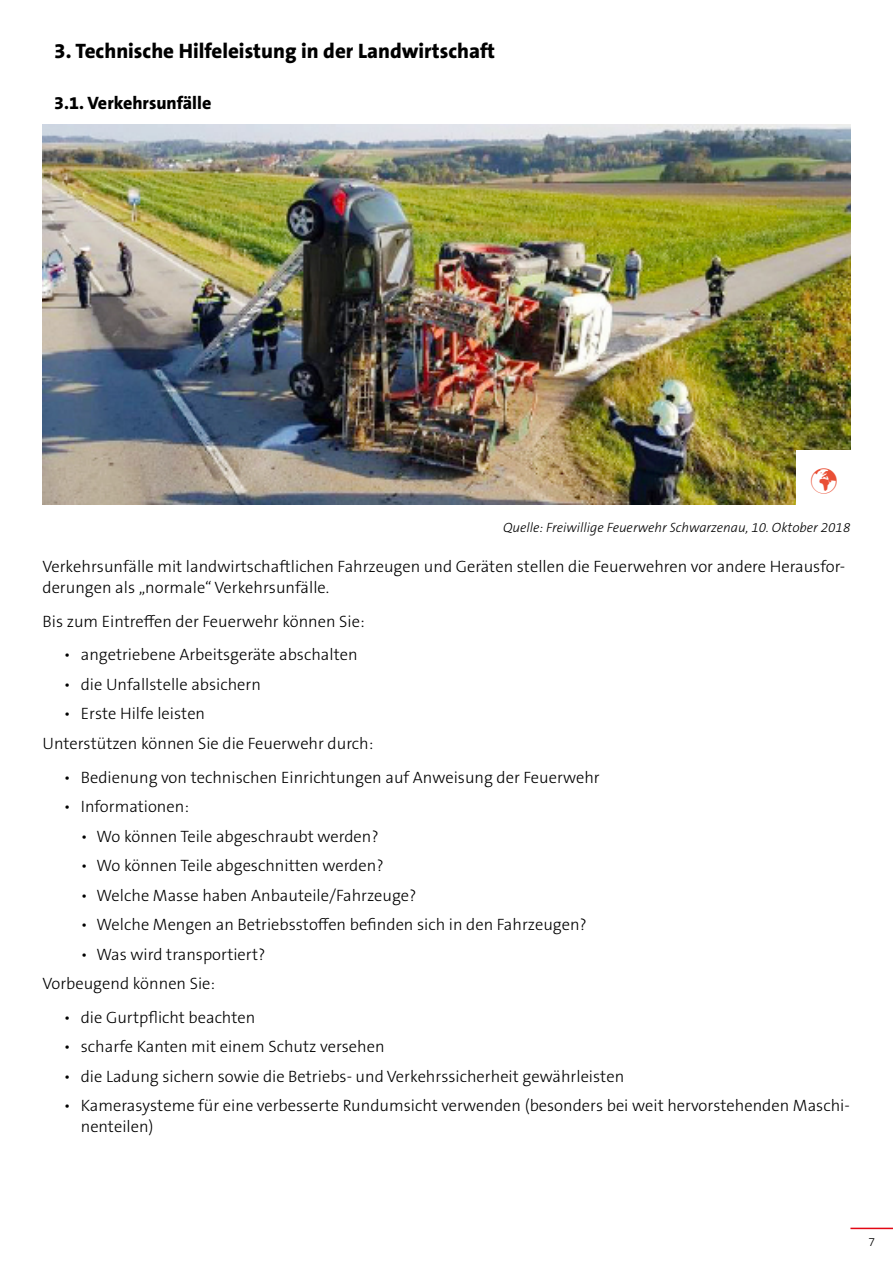
<style>
.page{position:relative;width:893px;height:1263px;background:#fff}
.page>*{position:absolute;margin:0;border:0;box-sizing:border-box;transform-origin:0 0}
.Kapitel_-_1__Ebene{font:800 21px "The Sans B W8";color:#000}
.Kapitel_-_2__Ebene{font:800 18px "The Sans B W8";color:#000}
.Absatz_-_Punktaufzäh{font:300 16.5px/21px "The Sans B W3";color:#000}
.Absatz{font:300 16.5px/21px "The Sans B W3";color:#000}
.Bildunterschrift{font:italic 300 13.5px "The Sans B W3";color:#000}
.t1{font:300 12px "The Sans B W3";color:#000}
</style>
<div class="page">
<hr style="left:850px;top:1228px;width:43px;height:1px;background:#e30613">
<img style="left:43px;top:125px;width:807px;height:380px">
<div style="left:796px;top:450px;width:55px;height:56px;background:#fff"></div>
<h2 class="Kapitel_-_1__Ebene" style="left:54px;top:37px;width:442px">3. Technische Hilfeleistung in der Landwirtschaft</h2>
<p class="Kapitel_-_2__Ebene" style="left:54px;top:92px;width:159px">3.1. Verkehrsunfälle</p>
<p class="Bildunterschrift" style="left:503px;top:519px;width:349px">Quelle: Freiwillige Feuerwehr Schwarzenau, 10. Oktober 2018</p>
<p class="Absatz" style="left:43px;top:556px;width:804px">Verkehrsunfälle mit landwirtschaftlichen Fahrzeugen und Geräten stellen die Feuerwehren vor andere Herausfor&shy;derungen als „normale“ Verkehrsunfälle.</p>
<p class="Absatz" style="left:43px;top:610px;width:324px">Bis zum Eintreffen der Feuerwehr können Sie:</p>
<p class="Absatz_-_Punktaufzäh" style="left:64px;top:644px;width:295px">• angetriebene Arbeitsgeräte abschalten</p>
<p class="Absatz_-_Punktaufzäh" style="left:64px;top:674px;width:199px">• die Unfallstelle absichern</p>
<p class="Absatz_-_Punktaufzäh" style="left:64px;top:703px;width:143px">• Erste Hilfe leisten</p>
<p class="Absatz" style="left:43px;top:733px;width:332px">Unterstützen können Sie die Feuerwehr durch:</p>
<p class="Absatz_-_Punktaufzäh" style="left:64px;top:766px;width:537px">• Bedienung von technischen Einrichtungen auf Anweisung der Feuerwehr</p>
<p class="Absatz_-_Punktaufzäh" style="left:64px;top:796px;width:127px">• Informationen:</p>
<p class="Absatz_-_Punktaufzäh" style="left:81px;top:825px;width:299px">• Wo können Teile abgeschraubt werden?</p>
<p class="Absatz_-_Punktaufzäh" style="left:81px;top:855px;width:304px">• Wo können Teile abgeschnitten werden?</p>
<p class="Absatz_-_Punktaufzäh" style="left:81px;top:885px;width:337px">• Welche Masse haben Anbauteile/Fahrzeuge?</p>
<p class="Absatz_-_Punktaufzäh" style="left:81px;top:914px;width:508px">• Welche Mengen an Betriebsstoffen befinden sich in den Fahrzeugen?</p>
<p class="Absatz_-_Punktaufzäh" style="left:81px;top:944px;width:186px">• Was wird transportiert?</p>
<p class="Absatz" style="left:43px;top:973px;width:174px">Vorbeugend können Sie:</p>
<p class="Absatz_-_Punktaufzäh" style="left:64px;top:1007px;width:193px">• die Gurtpflicht beachten</p>
<p class="Absatz_-_Punktaufzäh" style="left:64px;top:1036px;width:322px">• scharfe Kanten mit einem Schutz versehen</p>
<p class="Absatz_-_Punktaufzäh" style="left:64px;top:1066px;width:562px">• die Ladung sichern sowie die Betriebs- und Verkehrssicherheit gewährleisten</p>
<p class="Absatz_-_Punktaufzäh" style="left:81px;top:1095px;width:770px;text-indent:-17px">• Kamerasysteme für eine verbesserte Rundumsicht verwenden (besonders bei weit hervorstehenden Maschi&shy;nenteilen)</p>
<p class="t1" style="left:868px;top:1234px;width:8px">7</p>
</div>
